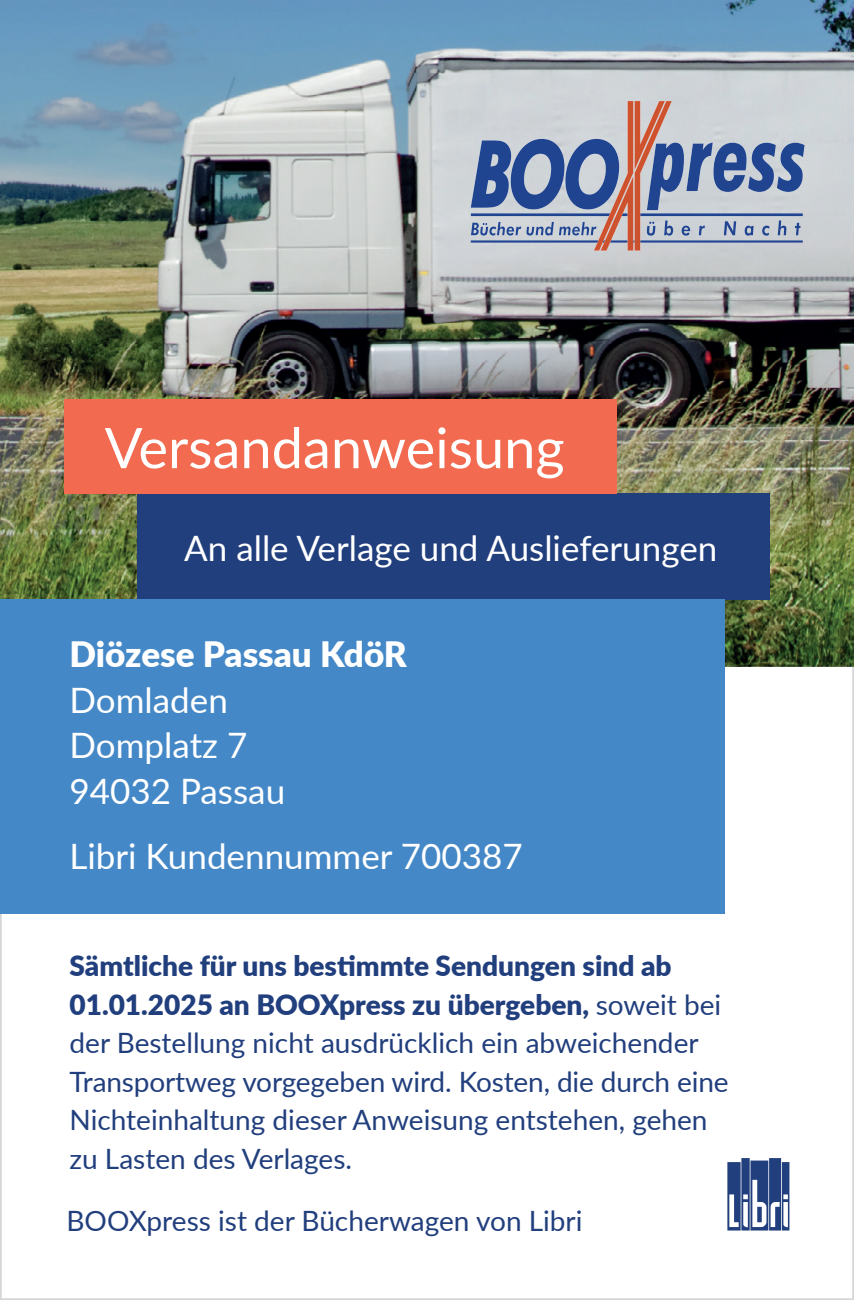
<style>
.page{position:relative;width:854px;height:1300px;background:#fff}
.page>*{position:absolute;margin:0;border:0;box-sizing:border-box;transform-origin:0 0}
.t1{font:56px "Lato";color:#fff}
.t2{font:35px/45.5px "Lato";color:#fff}
.t3{font:900 35px "Lato";color:#fff}
.t4{font:28px/38.5px "Lato";color:#213e7d}
.s1{font-weight:900}
</style>
<div class="page">
<img style="left:0;top:0;width:853px;height:667px">
<img style="left:671px;top:143px;width:12px;height:67px">
<img style="left:686px;top:143px;width:118px;height:49px">
<svg style="left:471px;top:222px;width:72px;height:14px"></svg>
<img style="left:545px;top:222px;width:8px;height:14px">
<svg style="left:558px;top:222px;width:35px;height:14px"></svg>
<img style="left:671px;top:220px;width:2px;height:16px">
<svg style="left:681px;top:226px;width:9px;height:10px"></svg>
<svg style="left:698px;top:226px;width:6px;height:9px"></svg>
<img style="left:723px;top:221px;width:13px;height:14px">
<svg style="left:744px;top:226px;width:9px;height:10px"></svg>
<svg style="left:761px;top:226px;width:8px;height:10px"></svg>
<img style="left:777px;top:220px;width:9px;height:15px">
<svg style="left:794px;top:223px;width:6px;height:12px"></svg>
<img style="left:565px;top:139px;width:28px;height:70px">
<img style="left:470px;top:213px;width:332px;height:3px">
<img style="left:470px;top:240px;width:332px;height:3px">
<img style="left:593px;top:101px;width:78px;height:150px">
<div style="left:137px;top:493px;width:632px;height:106px;background:#213e7d"></div>
<div style="left:0;top:599px;width:724px;height:315px;background:#4488c7"></div>
<div style="left:64px;top:399px;width:553px;height:94px;background:#f26a4f"></div>
<svg style="left:727px;top:1158px;width:62px;height:72px"></svg>
<h1 class="t1" style="left:105px;top:408px;width:461px">Versandanweisung</h1>
<p class="t2" style="left:184px;top:523px;width:534px">An alle Verlage und Auslieferungen</p>
<p class="t3" style="left:69px;top:628px;width:339px">Diözese Passau KdöR</p>
<p class="t2" style="left:69px;top:676px;width:217px">Domladen<br>Domplatz 7<br>94032 Passau</p>
<p class="t2" style="left:69px;top:832px;width:454px">Libri Kundennummer 700387</p>
<p class="t4" style="left:69px;top:946px;width:660px"><span class="s1">Sämtliche für uns bestimmte Sendungen sind ab 01.01.2025 an BOOXpress zu übergeben,</span> soweit bei der Bestellung nicht ausdrücklich ein abweichender Transportweg vorgegeben wird. Kosten, die durch eine Nichteinhaltung dieser Anweisung entstehen, gehen zu Lasten des Verlages.</p>
<p class="t4" style="left:66px;top:1200px;width:517px">BOOXpress ist der Bücherwagen von Libri</p>
</div>
